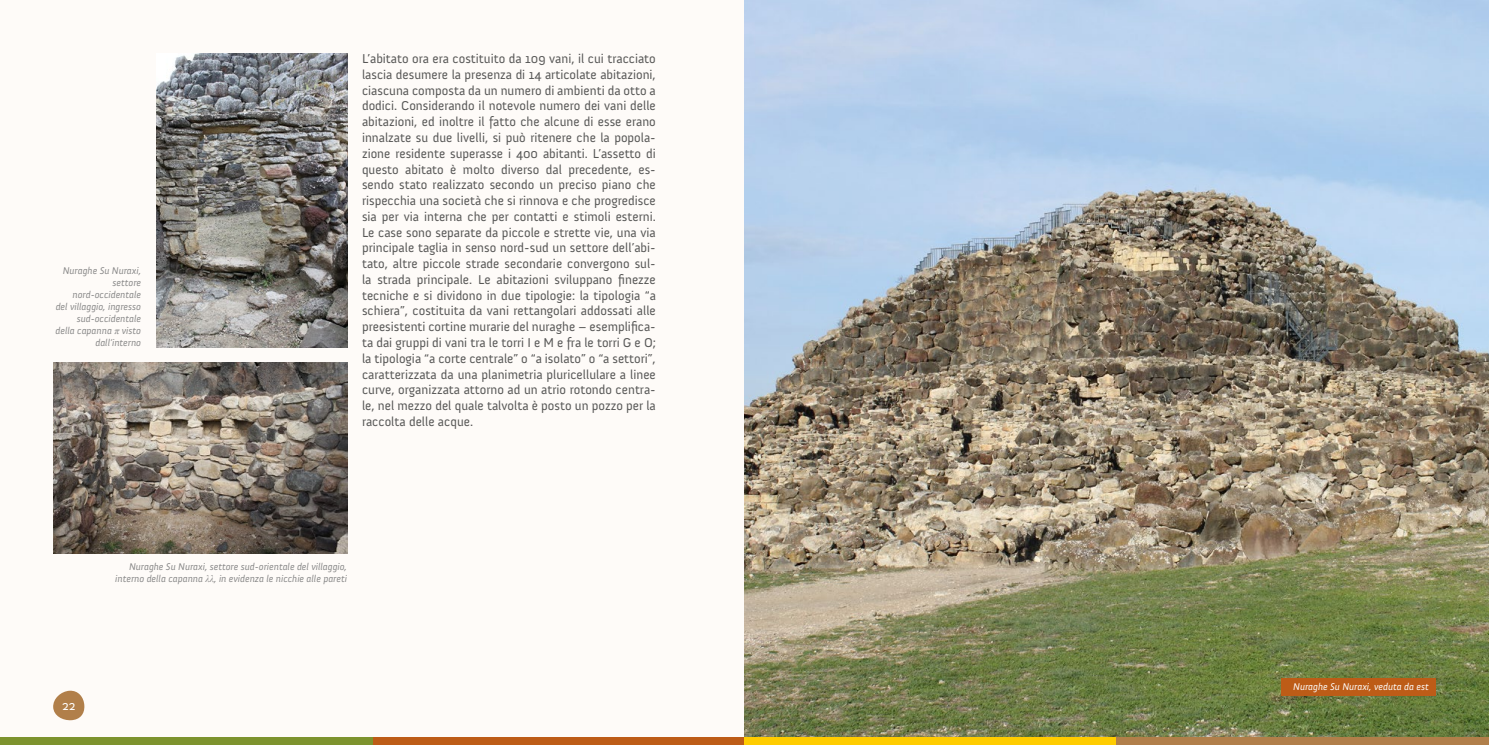
<style>
.page{position:relative;width:1489px;height:745px;background:#fff}
.page>*{position:absolute;margin:0;border:0;box-sizing:border-box;transform-origin:0 0}
.t1{font:13.12px/15.8px "Anivers";color:#575756;text-align:justify}
.t2{font:13.12px "Anivers";color:#fff}
.t3{font:italic 10px/12px "Anivers";color:#878787;text-align:right}
.t4{font:italic 10px "Anivers";color:#fff}
.s1{font-family:"Times New Roman"}
</style>
<div class="page">
<div style="left:0;top:0;width:1488px;height:744px;background:#fefbf8"></div>
<img style="left:744px;top:0;width:744px;height:737px">
<div style="left:1281px;top:677px;width:154px;height:18px;background:#bd5c17"></div>
<img style="left:156px;top:53px;width:191px;height:294px">
<img style="left:53px;top:362px;width:294px;height:191px">
<svg style="left:53px;top:690px;width:32px;height:30px"></svg>
<div style="left:372px;top:737px;width:372px;height:7px;background:#bd5c17"></div>
<div style="left:0;top:737px;width:372px;height:7px;background:#7d932e"></div>
<div style="left:744px;top:737px;width:372px;height:7px;background:#fc0"></div>
<div style="left:1116px;top:737px;width:372px;height:7px;background:#b17f4a"></div>
<p class="t3" style="left:56px;top:264px;width:87px">Nuraghe Su Nuraxi, settore nord-occidentale<br>del villaggio, ingresso sud-occidentale della capanna <span class="s1">π</span> visto dall’interno</p>
<p class="t1" style="left:362px;top:51px;width:295px">L’abitato ora era costituito da 109 vani, il cui tracciato lascia desumere la presenza di 14 articolate abitazioni, ciascuna composta da un numero di ambienti da otto a dodici. Considerando il notevole numero dei vani delle abitazioni, ed inoltre il fatto che alcune di esse erano innalzate su due livelli, si può ritenere che la popola&shy;zione residente superasse i 400 abitanti. L’assetto di questo abitato è molto diverso dal precedente, es&shy;sendo stato realizzato secondo un preciso piano che rispecchia una società che si rinnova e che progredisce sia per via interna che per contatti e stimoli esterni.<br>Le case sono separate da piccole e strette vie, una via principale taglia in senso nord-sud un settore dell’abi&shy;tato, altre piccole strade secondarie convergono sul&shy;la strada principale. Le abitazioni sviluppano finezze tecniche e si dividono in due tipologie: la tipologia “a schiera”, costituita da vani rettangolari addossati alle preesistenti cortine murarie del nuraghe – esemplifica&shy;ta dai gruppi di vani tra le torri I e M e fra le torri G e O; la tipologia “a corte centrale” o “a isolato” o “a settori”, caratterizzata da una planimetria pluricellulare a linee curve, organizzata attorno ad un atrio rotondo centra&shy;le, nel mezzo del quale talvolta è posto un pozzo per la raccolta delle acque.</p>
<p class="t3" style="left:115px;top:560px;width:233px">Nuraghe Su Nuraxi, settore sud-orientale del villaggio, interno della capanna <span class="s1">λλ</span>, in evidenza le nicchie alle pareti</p>
<p class="t2" style="left:62px;top:697px;width:15px">22</p>
<p class="t4" style="left:1293px;top:681px;width:137px">Nuraghe Su Nuraxi, veduta da est</p>
</div>
